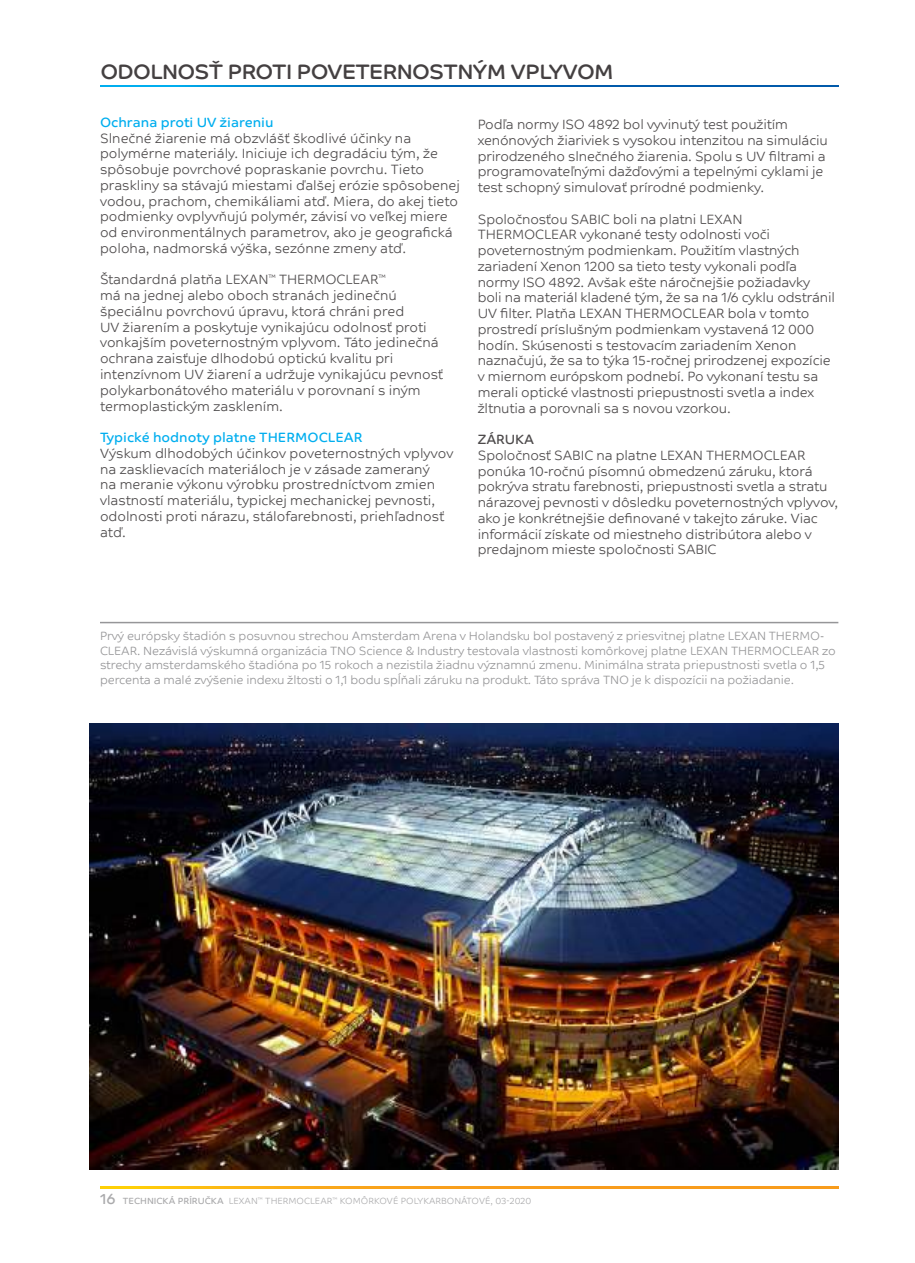
<style>
.page{position:relative;width:915px;height:1263px;background:#fff}
.page>*{position:absolute;margin:0;border:0;box-sizing:border-box;transform-origin:0 0}
.t1{font:21px "SABIC Typeface Headline";color:#444041}
.t2{font:300 13.5px/15.8px "SABIC Typeface Text";letter-spacing:-.01em;color:#4e4b4c}
.t3{font:13.5px "SABIC Typeface Text";color:#00aeef}
.t4{font:13.5px "SABIC Typeface Text";letter-spacing:-.01em;color:#4e4b4c}
.t5{font:300 12px/14.4px "SABIC Typeface Text";letter-spacing:-.01em;color:#969698}
.t6{font:300 9px "SABIC Typeface Text";color:#aaaaac}
.t7{font:9px "SABIC Typeface Text";color:#aaaaac}
.s1{font-size:15px}
</style>
<div class="page">
<svg style="left:101px;top:85px;width:737px;height:2px"></svg>
<img style="left:89px;top:724px;width:749px;height:445px">
<hr style="left:100px;top:622px;width:738px;height:1px;background:#969698">
<svg style="left:100px;top:1186px;width:738px;height:2px"></svg>
<h1 class="t1" style="left:101px;top:52px;width:514px">ODOLNOSŤ PROTI POVETERNOSTNÝM VPLYVOM</h1>
<p class="t3" style="left:100px;top:114px;width:175px">Ochrana proti UV žiareniu</p>
<p class="t2" style="left:100px;top:129px;width:361px">Slnečné žiarenie má obzvlášť škodlivé účinky na polymérne materiály. Iniciuje ich degradáciu tým, že spôsobuje povrchové popraskanie povrchu. Tieto praskliny sa stávajú miestami ďalšej erózie spôsobenej vodou, prachom, chemikáliami atď. Miera, do akej tieto podmienky ovplyvňujú polymér, závisí vo veľkej miere od environmentálnych parametrov, ako je geografická poloha, nadmorská výška, sezónne zmeny atď.</p>
<p class="t2" style="left:100px;top:271px;width:344px">Štandardná platňa LEXAN<sup>™</sup> THERMOCLEAR<sup>™<br></sup>má na jednej alebo oboch stranách jedinečnú špeciálnu povrchovú úpravu, ktorá chráni pred<br>UV žiarením a poskytuje vynikajúcu odolnosť proti vonkajším poveternostným vplyvom. Táto jedinečná ochrana zaisťuje dlhodobú optickú kvalitu pri intenzívnom UV žiarení a udržuje vynikajúcu pevnosť polykarbonátového materiálu v porovnaní s iným termoplastickým zasklením.</p>
<p class="t3" style="left:100px;top:429px;width:264px">Typické hodnoty platne THERMOCLEAR</p>
<p class="t2" style="left:100px;top:444px;width:355px">Výskum dlhodobých účinkov poveternostných vplyvov na zasklievacích materiáloch je v zásade zameraný<br>na meranie výkonu výrobku prostredníctvom zmien vlastností materiálu, typickej mechanickej pevnosti, odolnosti proti nárazu, stálofarebnosti, priehľadnosť atď.</p>
<p class="t2" style="left:477px;top:115px;width:351px">Podľa normy ISO 4892 bol vyvinutý test použitím xenónových žiariviek s vysokou intenzitou na simuláciu prirodzeného slnečného žiarenia. Spolu s UV filtrami a programovateľnými dažďovými a tepelnými cyklami je test schopný simulovať prírodné podmienky.</p>
<p class="t2" style="left:477px;top:210px;width:359px">Spoločnosťou SABIC boli na platni LEXAN THERMOCLEAR vykonané testy odolnosti voči poveternostným podmienkam. Použitím vlastných zariadení Xenon 1200 sa tieto testy vykonali podľa normy ISO 4892. Avšak ešte náročnejšie požiadavky boli na materiál kladené tým, že sa na 1/6 cyklu odstránil UV filter. Platňa LEXAN THERMOCLEAR bola v tomto prostredí príslušným podmienkam vystavená 12 000 hodín. Skúsenosti s testovacím zariadením Xenon naznačujú, že sa to týka 15-ročnej prirodzenej expozície v miernom európskom podnebí. Po vykonaní testu sa merali optické vlastnosti priepustnosti svetla a index žltnutia a porovnali sa s novou vzorkou.</p>
<p class="t4" style="left:477px;top:431px;width:58px">ZÁRUKA</p>
<p class="t2" style="left:477px;top:446px;width:362px">Spoločnosť SABIC na platne LEXAN THERMOCLEAR ponúka 10-ročnú písomnú obmedzenú záruku, ktorá pokrýva stratu farebnosti, priepustnosti svetla a stratu nárazovej pevnosti v dôsledku poveternostných vplyvov, ako je konkrétnejšie definované v takejto záruke. Viac informácií získate od miestneho distribútora alebo v predajnom mieste spoločnosti SABIC</p>
<p class="t5" style="left:100px;top:628px;width:737px">Prvý európsky štadión s posuvnou strechou Amsterdam Arena v Holandsku bol postavený z priesvitnej platne LEXAN THERMO-CLEAR. Nezávislá výskumná organizácia TNO Science &amp; Industry testovala vlastnosti komôrkovej platne LEXAN THERMOCLEAR zo strechy amsterdamského štadióna po 15 rokoch a nezistila žiadnu významnú zmenu. Minimálna strata priepustnosti svetla o 1,5 percenta a malé zvýšenie indexu žltosti o 1,1 bodu spĺňali záruku na produkt. Táto správa TNO je k dispozícii na požiadanie.</p>
<p class="t7" style="left:100px;top:1195px;width:125px"><span class="s1">16</span> TECHNICKÁ PRÍRUČKA</p>
<p class="t6" style="left:229px;top:1192px;width:304px">LEXAN<sup>™</sup> THERMOCLEAR<sup>™</sup> KOMÔRKOVÉ POLYKARBONÁTOVÉ, 03-2020</p>
</div>
